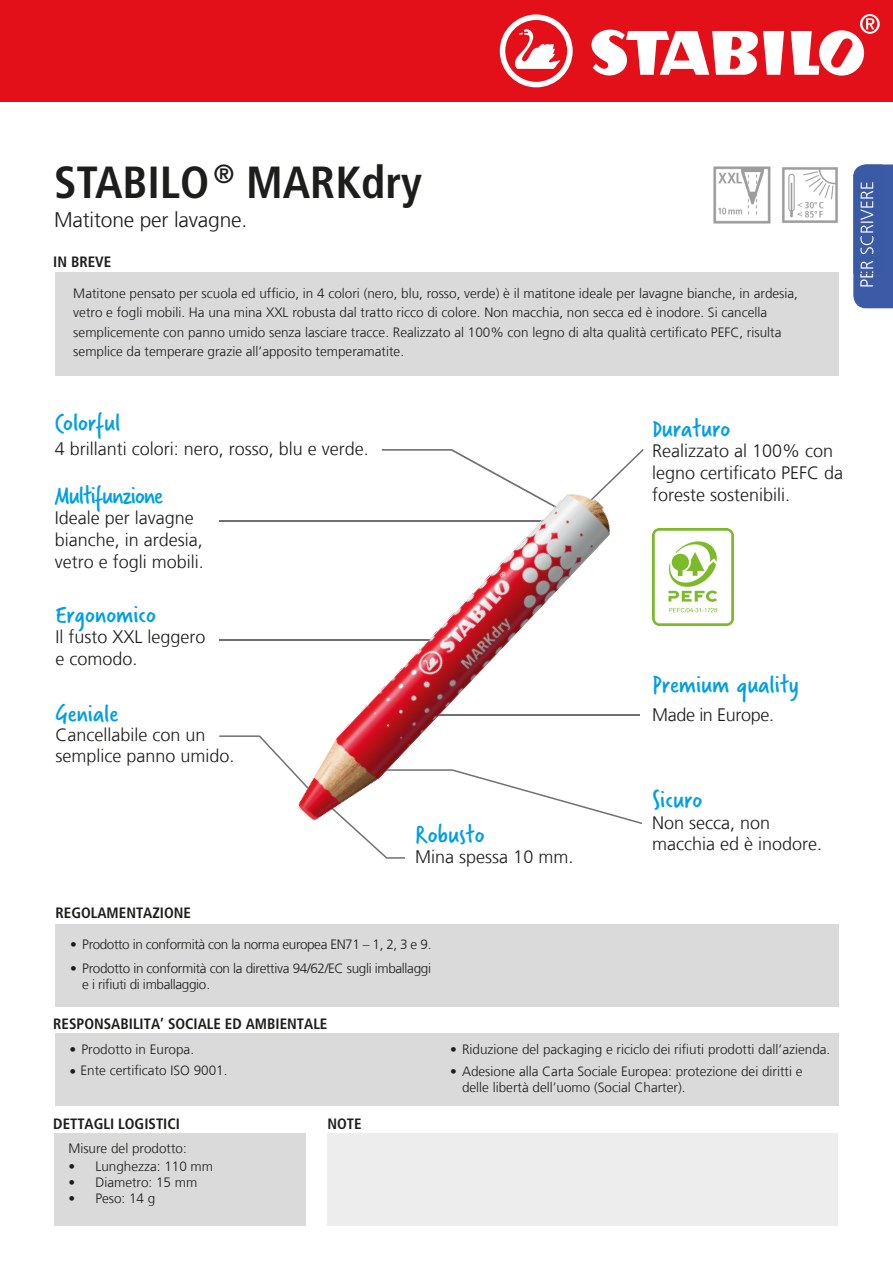
<style>
.page{position:relative;width:893px;height:1263px;background:#fff}
.page>*{position:absolute;margin:0;border:0;box-sizing:border-box;transform-origin:0 0}
.t1{font:700 condensed 45px "Frutiger LT Com";color:#1d1d1b}
.t2{font:27px "Verveine Corp";color:#009fe3}
.t3{font:27px "Verveine Corp";letter-spacing:-.04em;color:#009fe3}
.t4{font:300 21px "Frutiger LT Com";letter-spacing:-.01em;color:#1d1d1b}
.t5{font:300 18px/21.6px "Frutiger LT Com";color:#1d1d1b}
.t6{font:300 18px "Frutiger LT Com";letter-spacing:-.02em;color:#1d1d1b}
.t7{font:700 condensed 15px "Frutiger LT Com";color:#1d1d1b}
.t8{font:300 13.5px/19.5px "Frutiger LT Com";color:#1d1d1b}
.t9{font:300 13.5px/16.2px "Frutiger LT Com";letter-spacing:-.025em;color:#1d1d1b}
.t10{font:300 13.5px "Frutiger LT Com";letter-spacing:-.03em;color:#1d1d1b}
</style>
<div class="page">
<div style="left:55px;top:272px;width:783px;height:103px;background:#dadada"></div>
<hr style="left:219px;top:520px;width:329px;height:1px;background:#70706f">
<div style="left:55px;top:1033px;width:783px;height:73px;background:#dadada"></div>
<div style="left:55px;top:1133px;width:251px;height:93px;background:#dadada"></div>
<div style="left:327px;top:1133px;width:511px;height:93px;background:#ededed"></div>
<div style="left:56px;top:924px;width:783px;height:82px;background:#dadada"></div>
<hr style="left:219px;top:639px;width:218px;height:1px;background:#70706f">
<svg style="left:219px;top:735px;width:65px;height:29px"></svg>
<hr style="left:397px;top:714px;width:243px;height:2px;background:#70706f">
<svg style="left:360px;top:816px;width:282px;height:43px"></svg>
<svg style="left:382px;top:449px;width:262px;height:33px"></svg>
<div style="left:1px;top:0;width:892px;height:102px;background:#e41019"></div>
<svg style="left:591px;top:14px;width:289px;height:62px"></svg>
<svg style="left:500px;top:14px;width:73px;height:73px"></svg>
<img style="left:713px;top:167px;width:57px;height:56px">
<img style="left:782px;top:167px;width:56px;height:56px">
<img style="left:284px;top:482px;width:337px;height:353px">
<div style="left:853px;top:164px;width:40px;height:144px;background:#3c5aa6"></div>
<img style="left:853px;top:164px;width:29px;height:109px">
<img style="left:860px;top:182px;width:13px;height:91px">
<img style="left:652px;top:528px;width:81px;height:97px">
<h1 class="t1" style="left:54px;top:156px;width:369px">STABILO <sup>®</sup> MARKdry</h1>
<h3 class="t4" style="left:54px;top:207px;width:195px">Matitone per lavagne.</h3>
<p class="t7" style="left:53px;top:253px;width:60px">IN BREVE</p>
<p class="t8" style="left:73px;top:283px;width:726px">Matitone pensato per scuola ed ufficio, in 4 colori (nero, blu, rosso, verde) è il matitone ideale per lavagne bianche, in ardesia, vetro e fogli mobili. Ha una mina XXL robusta dal tratto ricco di colore. Non macchia, non secca ed è inodore. Si cancella semplicemente con panno umido senza lasciare tracce. Realizzato al 100% con legno di alta qualità certificato PEFC, risulta semplice da temperare grazie all’apposito temperamatite.</p>
<h2 class="t2" style="left:55px;top:404px;width:67px">Colorful</h2>
<h3 class="t5" style="left:55px;top:438px;width:316px">4 brillanti colori: nero, rosso, blu e verde.</h3>
<h2 class="t3" style="left:55px;top:476px;width:110px">Multifunzione</h2>
<h3 class="t5" style="left:55px;top:507px;width:151px">Ideale per lavagne bianche, in ardesia, vetro e fogli mobili.</h3>
<h2 class="t2" style="left:56px;top:595px;width:102px">Ergonomico</h2>
<h3 class="t5" style="left:56px;top:626px;width:152px">Il fusto XXL leggero e comodo.</h3>
<h2 class="t2" style="left:56px;top:694px;width:64px">Geniale</h2>
<h3 class="t5" style="left:56px;top:723px;width:181px">Cancellabile con un semplice panno umido.</h3>
<p class="t7" style="left:56px;top:904px;width:137px">REGOLAMENTAZIONE</p>
<h2 class="t2" style="left:415px;top:815px;width:71px">Robusto</h2>
<h3 class="t5" style="left:415px;top:846px;width:160px">Mina spessa 10 mm.</h3>
<p class="t10" style="left:70px;top:936px;width:363px">• Prodotto in conformità con la norma europea EN71 – 1, 2, 3 e 9.</p>
<p class="t9" style="left:82px;top:960px;width:350px;text-indent:-12px">• Prodotto in conformità con la direttiva 94/62/EC sugli imballaggi e i rifiuti di imballaggio.</p>
<h2 class="t2" style="left:652px;top:409px;width:80px">Duraturo</h2>
<h3 class="t5" style="left:652px;top:440px;width:193px">Realizzato al 100% con legno certificato PEFC da foreste sostenibili.</h3>
<h2 class="t2" style="left:652px;top:666px;width:149px">Premium quality</h2>
<h3 class="t6" style="left:652px;top:703px;width:124px">Made in Europe.</h3>
<h2 class="t2" style="left:652px;top:781px;width:52px">Sicuro</h2>
<h3 class="t5" style="left:652px;top:811px;width:172px">Non secca, non macchia ed è inodore.</h3>
<p class="t7" style="left:53px;top:1015px;width:276px">RESPONSABILITA’ SOCIALE ED AMBIENTALE</p>
<p class="t8" style="left:70px;top:1039px;width:126px">• Prodotto in Europa.</p>
<p class="t8" style="left:70px;top:1061px;width:159px">• Ente certificato ISO 9001.</p>
<p class="t7" style="left:53px;top:1115px;width:128px">DETTAGLI LOGISTICI</p>
<p class="t8" style="left:68px;top:1138px;width:120px">Misure del prodotto:</p>
<p class="t8" style="left:68px;top:1156px;width:146px">• Lunghezza: 110 mm</p>
<p class="t8" style="left:68px;top:1172px;width:131px">• Diametro: 15 mm</p>
<p class="t8" style="left:68px;top:1188px;width:89px">• Peso: 14 g</p>
<p class="t7" style="left:327px;top:1115px;width:36px">NOTE</p>
<p class="t8" style="left:450px;top:1039px;width:382px">• Riduzione del packaging e riciclo dei rifiuti prodotti dall’azienda.</p>
<p class="t8" style="left:462px;top:1063px;width:342px;line-height:16.2px;text-indent:-12px">• Adesione alla Carta Sociale Europea: protezione dei diritti e delle libertà dell’uomo (Social Charter).</p>
</div>
